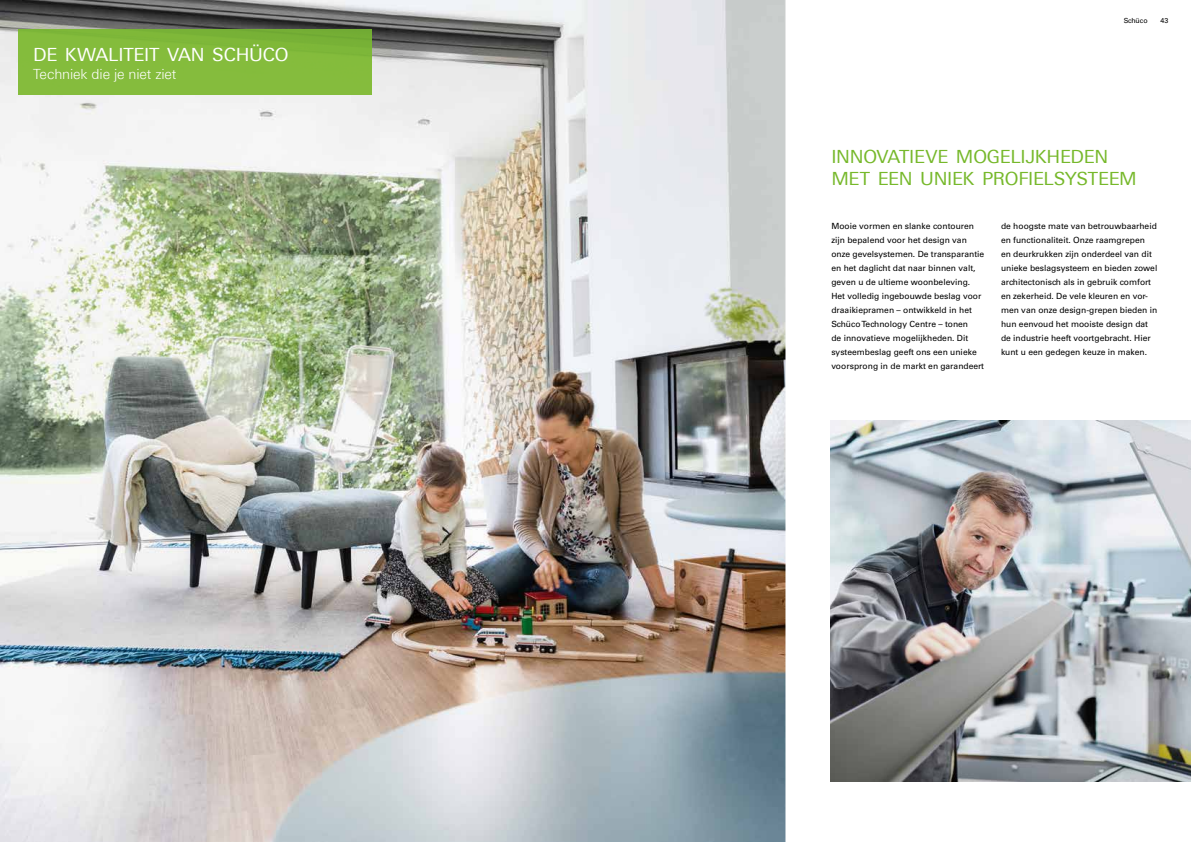
<style>
.page{position:relative;width:1191px;height:842px;background:#fff}
.page>*{position:absolute;margin:0;border:0;box-sizing:border-box;transform-origin:0 0}
.t1{font:18.2px/22px "LT Univers Basic";letter-spacing:-.02em;color:#76b82a}
.t2{font:18.2px "LT Univers Basic";letter-spacing:-.015em;color:#fff}
.t3{font:300 14px "Linotype Univers 330";letter-spacing:-.01em;color:#fff}
.t4{font:8.5px/14px "Univers LT Std";color:#000}
.t5{font:7px "Univers LT Std";color:#000}
</style>
<div class="page">
<img style="left:0;top:0;width:785px;height:842px">
<img style="left:831px;top:421px;width:360px;height:360px">
<img style="left:18px;top:29px;width:353px;height:65px">
<h1 class="t2" style="left:33px;top:44px;width:257px">DE KWALITEIT VAN SCHÜCO</h1>
<h2 class="t3" style="left:33px;top:65px;width:145px">Techniek die je niet ziet</h2>
<p class="t5" style="left:1123px;top:16px;width:26px">Schüco</p>
<p class="t5" style="left:1160px;top:16px;width:9px">43</p>
<h1 class="t1" style="left:831px;top:145px;width:307px">INNOVATIEVE MOGELIJKHEDEN<br>MET EEN UNIEK PROFIELSYSTEEM</h1>
<p class="t4" style="left:831px;top:219px;width:154px">Mooie vormen en slanke contouren zijn bepalend voor het design van onze gevelsystemen. De transparantie en het daglicht dat naar binnen valt, geven u de ultieme woonbeleving.<br>Het volledig ingebouwde beslag voor draaikiepramen – ontwikkeld in het Schüco Technology Centre – tonen<br>de innovatieve mogelijkheden. Dit systeembeslag geeft ons een unieke voorsprong in de markt en garandeert</p>
<p class="t4" style="left:1001px;top:219px;width:158px">de hoogste mate van betrouwbaarheid en functionaliteit. Onze raamgrepen<br>en deurkrukken zijn onderdeel van dit unieke beslagsysteem en bieden zowel architectonisch als in gebruik comfort en zekerheid. De vele kleuren en vor&shy;men van onze design-grepen bieden in hun eenvoud het mooiste design dat de industrie heeft voortgebracht. Hier kunt u een gedegen keuze in maken.</p>
</div>
